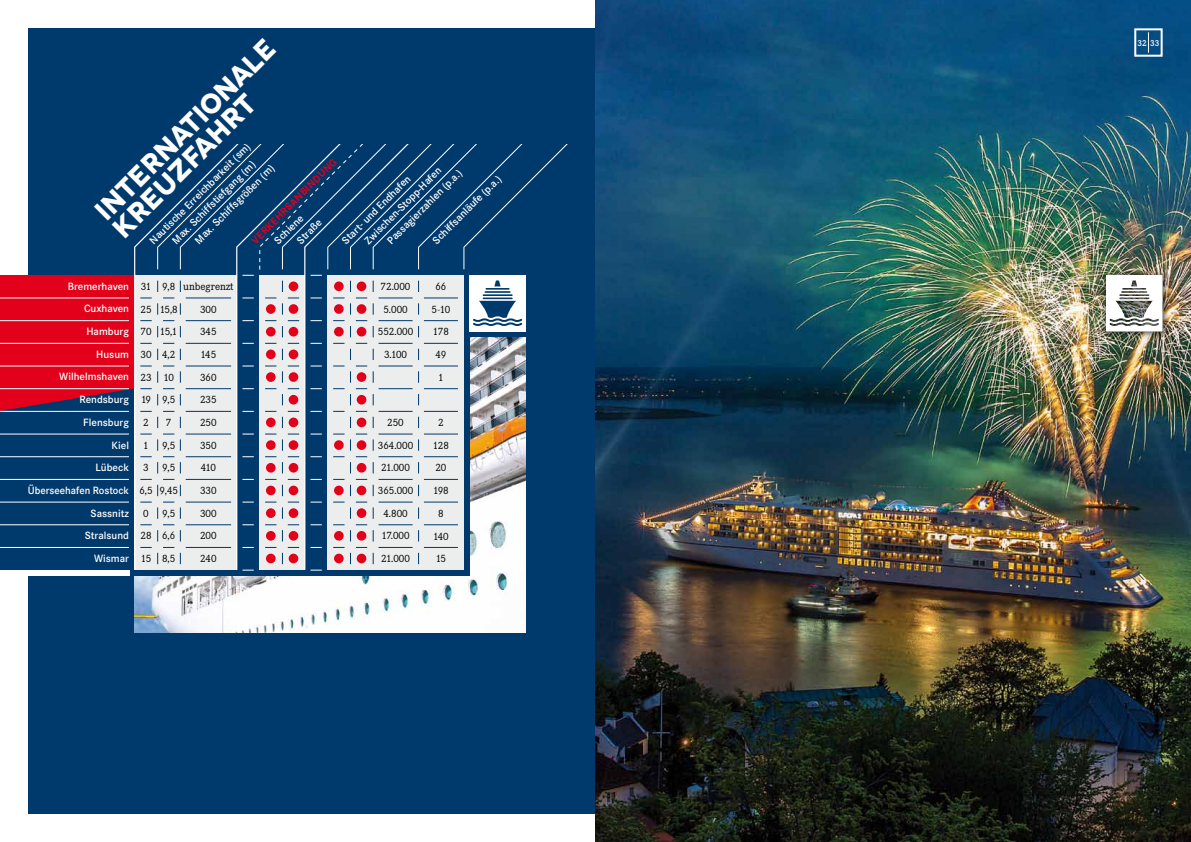
<style>
.page{position:relative;width:1191px;height:842px;background:#fff}
.page>*{position:absolute;margin:0;border:0;box-sizing:border-box;transform-origin:0 0}
.t1{font:700 28px/25px "Novecentowide";color:#fff}
.t2{font:600 11px/22.7px "Corporate S";color:#fff;text-align:right}
.t3{font:11px/22.7px "Corporate E";color:#000;text-align:center}
.t4{font:700 11px "Corporate S";color:#e2001a}
.t5{font:11px/22.7px "Corporate E";letter-spacing:-.02em;color:#000;text-align:center}
.t6{font:600 9px "Corporate E";color:#fff}
</style>
<div class="page">
<div style="left:28px;top:28px;width:567px;height:786px;background:#00396b"></div>
<img style="left:134px;top:428px;width:392px;height:204px">
<div style="left:134px;top:275px;width:335px;height:300px;background:#00396b"></div>
<div style="left:0;top:377px;width:146px;height:193px;background:#00396b"></div>
<div style="left:327px;top:275px;width:136px;height:295px;background:#eceded"></div>
<hr style="left:0;top:434px;width:129px;height:1px;background:#fff">
<hr style="left:0;top:456px;width:129px;height:1px;background:#fff">
<hr style="left:0;top:479px;width:129px;height:1px;background:#fff">
<hr style="left:0;top:502px;width:129px;height:1px;background:#fff">
<hr style="left:0;top:524px;width:129px;height:1px;background:#fff">
<hr style="left:0;top:547px;width:129px;height:1px;background:#fff">
<div style="left:134px;top:428px;width:101px;height:142px;background:#eceded"></div>
<svg style="left:385px;top:428px;width:68px;height:137px"></svg>
<svg style="left:235px;top:428px;width:150px;height:143px"></svg>
<div style="left:0;top:570px;width:129px;height:5px;background:#fff"></div>
<img style="left:595px;top:0;width:596px;height:842px">
<div style="left:1134px;top:28px;width:28px;height:29px;border:2px solid #fff"></div>
<svg style="left:1148px;top:32px;width:1px;height:21px"></svg>
<svg style="left:180px;top:439px;width:1px;height:12px"></svg>
<svg style="left:180px;top:507px;width:1px;height:12px"></svg>
<hr style="left:186px;top:434px;width:45px;height:1px;background:#00396b">
<hr style="left:186px;top:456px;width:45px;height:1px;background:#00396b">
<hr style="left:186px;top:479px;width:45px;height:1px;background:#00396b">
<hr style="left:186px;top:502px;width:45px;height:1px;background:#00396b">
<hr style="left:186px;top:524px;width:45px;height:1px;background:#00396b">
<hr style="left:186px;top:547px;width:45px;height:1px;background:#00396b">
<svg style="left:373px;top:439px;width:1px;height:12px"></svg>
<svg style="left:373px;top:507px;width:1px;height:12px"></svg>
<svg style="left:418px;top:439px;width:1px;height:12px"></svg>
<svg style="left:418px;top:507px;width:1px;height:12px"></svg>
<hr style="left:378px;top:434px;width:34px;height:1px;background:#00396b">
<hr style="left:378px;top:456px;width:34px;height:1px;background:#00396b">
<hr style="left:378px;top:479px;width:34px;height:1px;background:#00396b">
<hr style="left:378px;top:502px;width:34px;height:1px;background:#00396b">
<hr style="left:378px;top:524px;width:34px;height:1px;background:#00396b">
<hr style="left:378px;top:547px;width:34px;height:1px;background:#00396b">
<hr style="left:424px;top:434px;width:34px;height:1px;background:#00396b">
<hr style="left:424px;top:456px;width:34px;height:1px;background:#00396b">
<hr style="left:424px;top:479px;width:34px;height:1px;background:#00396b">
<hr style="left:424px;top:502px;width:34px;height:1px;background:#00396b">
<hr style="left:424px;top:524px;width:34px;height:1px;background:#00396b">
<hr style="left:424px;top:547px;width:34px;height:1px;background:#00396b">
<div style="left:1100px;top:270px;width:69px;height:68px;background:#000;opacity:.75"></div>
<svg style="left:1106px;top:275px;width:56px;height:57px"></svg>
<svg style="left:0;top:109px;width:602px;height:319px"></svg>
<svg style="left:140px;top:434px;width:34px;height:39px"></svg>
<svg style="left:140px;top:479px;width:34px;height:17px"></svg>
<svg style="left:140px;top:502px;width:34px;height:39px"></svg>
<svg style="left:140px;top:547px;width:34px;height:17px"></svg>
<h1 class="t1" style="left:91px;top:206px;width:244px;rotate:-45deg">Internationale<br>Kreuzfahrt</h1>
<p class="t2" style="left:143px;top:234px;width:139px;rotate:-45deg">Nautische Erreichbarkeit (sm)</p>
<p class="t4" style="left:249px;top:238px;width:117px;rotate:-45deg">Verkehrsanbindung</p>
<p class="t2" style="left:166px;top:234px;width:114px;rotate:-45deg">Max. Schiffstiefgang (m)</p>
<p class="t2" style="left:189px;top:234px;width:109px;rotate:-45deg">Max. Schiffsgrößen (m)</p>
<p class="t2" style="left:358px;top:234px;width:105px;rotate:-45deg">Zwischen-Stopp-Hafen</p>
<p class="t2" style="left:381px;top:234px;width:102px;rotate:-45deg">Passagierzahlen (p.a.)</p>
<p class="t2" style="left:426px;top:234px;width:94px;rotate:-45deg">Schiffsanläufe (p.a.)</p>
<p class="t2" style="left:336px;top:234px;width:94px;rotate:-45deg">Start- und Endhafen</p>
<p class="t2" style="left:281px;top:225px;width:32px;line-height:16px;text-align:left;text-indent:-16px;rotate:-45deg">Schiene<br>Straße</p>
<p class="t2" style="left:28px;top:275px;width:103px">Bremerhaven<br>Cuxhaven<br>Hamburg<br>Husum<br>Wilhelmshaven<br>Rendsburg<br>Flensburg<br>Kiel<br>Lübeck<br>Überseehafen Rostock<br>Sassnitz<br>Stralsund<br>Wismar</p>
<p class="t3" style="left:139px;top:275px;width:15px">31<br>25<br>70<br>30<br>23<br>19<br>2<br>1<br>3<br>6,5<br>0<br>28<br>15</p>
<p class="t3" style="left:159px;top:275px;width:20px">9,8<br>15,8<br>15,1<br>4,2<br>10<br>9,5<br>7<br>9,5<br>9,5<br>9,45<br>9,5<br>6,6<br>8,5</p>
<p class="t3" style="left:183px;top:275px;width:52px">unbegrenzt<br>300<br>345<br>145<br>360<br>235<br>250<br>350<br>410<br>330<br>300<br>200<br>240</p>
<p class="t3" style="left:378px;top:275px;width:37px">72.000<br>5.000<br>552.000<br>3.100</p>
<p class="t3" style="left:378px;top:411px;width:37px">250<br>364.000<br>21.000<br>365.000<br>4.800<br>17.000<br>21.000</p>
<p class="t3" style="left:431px;top:275px;width:20px">66<br>5-10<br>178<br>49<br>1</p>
<p class="t5" style="left:433px;top:411px;width:18px">2<br>128<br>20<br>198<br>8<br>140<br>15</p>
<p class="t6" style="left:1137px;top:38px;width:23px">32 33</p>
</div>
